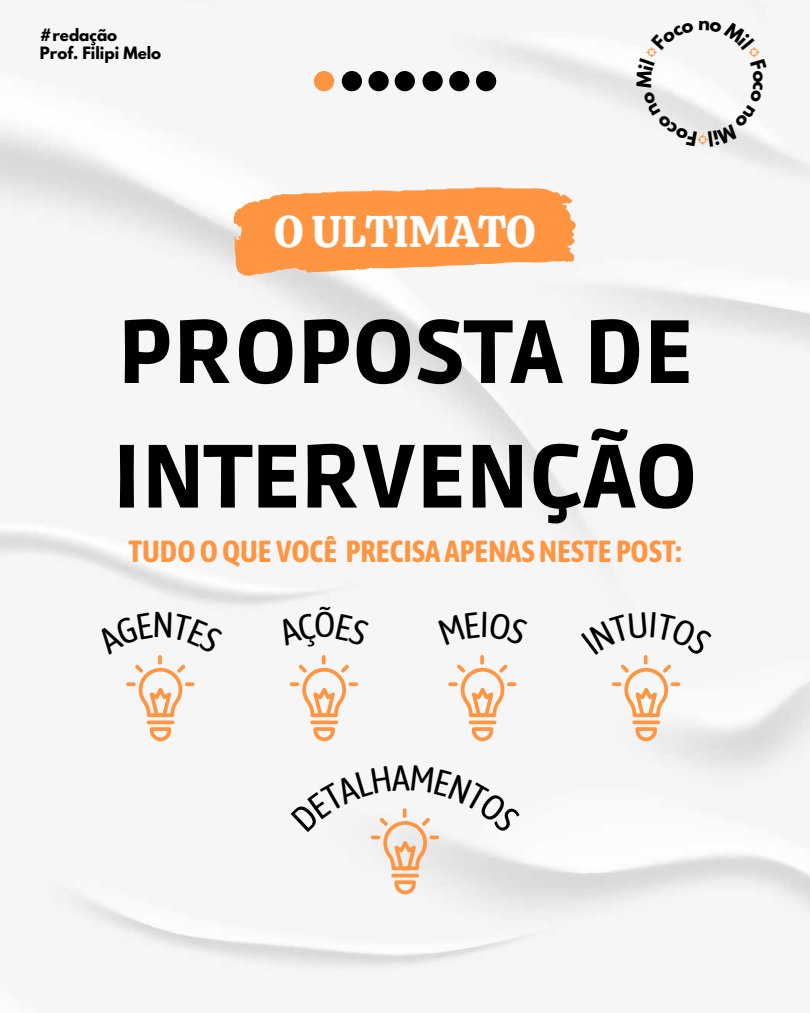
<style>
.page{position:relative;width:810px;height:1013px;background:#fff}
.page>*{position:absolute;margin:0;border:0;box-sizing:border-box;transform-origin:0 0}
.t1{font:900 89.1px/124.5px "Ruda";color:#000}
.t2{font:44.1px "Calistoga";color:#fff}
.t3{font:700 30.4px "Asap Condensed";color:#ff9541}
.t4{font:700 15.1px "League Spartan";color:#000}
</style>
<div class="page">
<img style="left:0;top:0;width:810px;height:971px">
<div style="left:395px;top:71px;width:20px;height:20px;background:#000;border-radius:50%"></div>
<div style="left:422px;top:71px;width:21px;height:20px;background:#000;border-radius:50%"></div>
<div style="left:449px;top:71px;width:20px;height:20px;background:#000;border-radius:50%"></div>
<div style="left:314px;top:71px;width:20px;height:20px;background:#ff9541;border-radius:50%"></div>
<div style="left:342px;top:71px;width:20px;height:20px;background:#000;border-radius:50%"></div>
<div style="left:368px;top:71px;width:21px;height:20px;background:#000;border-radius:50%"></div>
<div style="left:476px;top:71px;width:20px;height:20px;background:#000;border-radius:50%"></div>
<svg style="left:233px;top:187px;width:344px;height:88px;background:#fda45e"></svg>
<svg style="left:147px;top:720px;width:27px;height:4px"></svg>
<svg style="left:150px;top:727px;width:21px;height:14px"></svg>
<svg style="left:310px;top:720px;width:28px;height:4px"></svg>
<svg style="left:313px;top:727px;width:22px;height:14px"></svg>
<svg style="left:290px;top:655px;width:68px;height:62px"></svg>
<svg style="left:507px;top:682px;width:10px;height:4px"></svg>
<svg style="left:448px;top:682px;width:10px;height:4px"></svg>
<svg style="left:469px;top:720px;width:27px;height:4px"></svg>
<svg style="left:472px;top:727px;width:21px;height:14px"></svg>
<svg style="left:457px;top:655px;width:50px;height:62px"></svg>
<svg style="left:632px;top:720px;width:28px;height:4px"></svg>
<svg style="left:636px;top:727px;width:21px;height:14px"></svg>
<svg style="left:391px;top:873px;width:28px;height:4px"></svg>
<svg style="left:394px;top:880px;width:22px;height:14px"></svg>
<svg style="left:636px;top:20px;width:131px;height:127px"></svg>
<svg style="left:96px;top:611px;width:128px;height:106px"></svg>
<div style="left:277px;top:606px;width:93px;height:41px;background:#f6f6f6"></div>
<div style="left:438px;top:612px;width:91px;height:34px;background:#f6f6f6"></div>
<svg style="left:580px;top:611px;width:133px;height:106px"></svg>
<svg style="left:290px;top:765px;width:231px;height:105px"></svg>
<p class="t4" style="left:40px;top:27px;width:79px">#redação</p>
<p class="t4" style="left:40px;top:46px;width:123px">Prof. Filipi Melo</p>
<p class="t2" style="left:274px;top:202px;width:263px">O ULTIMATO</p>
<p class="t1" style="left:112px;top:293px;width:587px">PROPOSTA DE<br>INTERVENÇÃO</p>
<p class="t3" style="left:128px;top:533px;width:555px">TUDOOQUE VOCÊ PRECISA APENASNESTE POST:</p>
</div>
